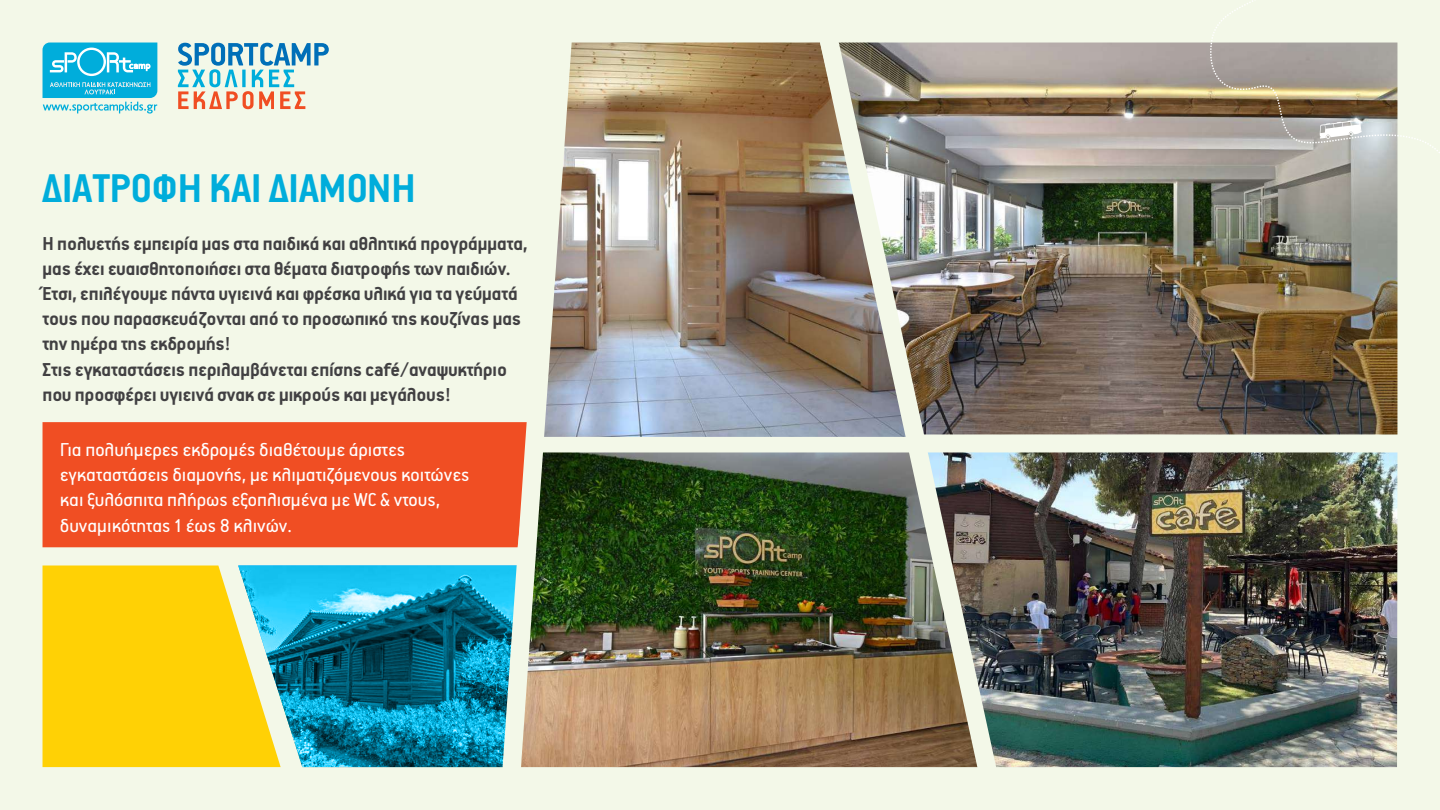
<style>
.page{position:relative;width:1440px;height:810px;background:#f3f8e8}
.page>*{position:absolute;margin:0;border:0;box-sizing:border-box;transform-origin:0 0}
.t1{font:700 45px "PF Premier Text";color:#00addb}
.t2{font:700 21px/25.2px "PF Premier Text";color:#414042}
.t3{font:21px/25.2px "PF Premier Text";color:#fff}
</style>
<div class="page">
<svg style="left:43px;top:43px;width:114px;height:71px"></svg>
<svg style="left:178px;top:43px;width:151px;height:66px"></svg>
<img style="left:997px;top:43px;width:400px;height:391px">
<img style="left:997px;top:452px;width:400px;height:315px">
<img style="left:573px;top:43px;width:244px;height:394px">
<img style="left:573px;top:452px;width:244px;height:315px">
<img style="left:817px;top:42px;width:180px;height:726px">
<div style="left:43px;top:422px;width:459px;height:125px;background:#f04e23"></div>
<svg style="left:281px;top:566px;width:221px;height:201px;background:#1184a3"></svg>
<svg style="left:43px;top:566px;width:238px;height:201px;background:#f0d222"></svg>
<img style="left:502px;top:42px;width:71px;height:726px">
<svg style="left:1210px;top:0;width:230px;height:198px"></svg>
<h1 class="t1" style="left:43px;top:166px;width:375px">ΔΙΑΤΡΟΦΗ ΚΑΙ ΔΙΑΜΟΝΗ</h1>
<p class="t2" style="left:43px;top:231px;width:487px">Η πολυετής εμπειρία μας στα παιδικά και αθλητικά προγράμματα, μας έχει ευαισθητοποιήσει στα θέματα διατροφής των παιδιών.<br>Έτσι, επιλέγουμε πάντα υγιεινά και φρέσκα υλικά για τα γεύματά τους που παρασκευάζονται από το προσωπικό της κουζίνας μας την ημέρα της εκδρομής!<br>Στις εγκαταστάσεις περιλαμβάνεται επίσης café/αναψυκτήριο που προσφέρει υγιεινά σνακ σε μικρούς και μεγάλους!</p>
<p class="t3" style="left:60px;top:437px;width:411px">Για πολυήμερες εκδρομές διαθέτουμε άριστες εγκαταστάσεις διαμονής, με κλιματιζόμενους κοιτώνες και ξυλόσπιτα πλήρως εξοπλισμένα με WC &amp; ντους, δυναμικότητας 1 έως 8 κλινών.</p>
</div>
